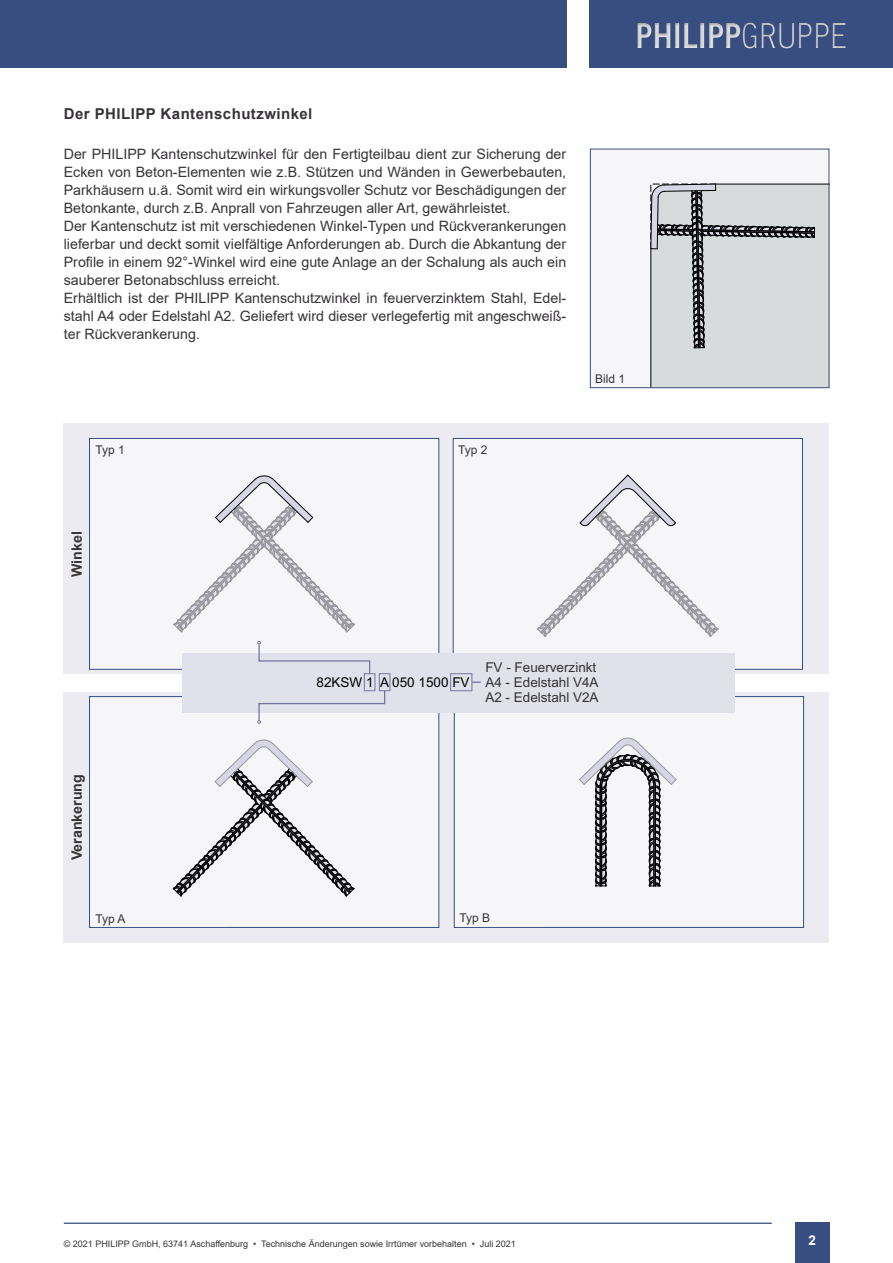
<style>
.page{position:relative;width:893px;height:1263px;background:#fff}
.page>*{position:absolute;margin:0;border:0;box-sizing:border-box;transform-origin:0 0}
.t1{font:700 36px "CA Normal";color:#dadbda}
.t2{font:700 15px "Arial";letter-spacing:.03em;color:#373437}
.t3{font:14.25px/18px "Arial";color:#373437}
.t4{font:700 14.25px "Arial";color:#373437}
.t5{font:13.5px/15.1px "Arial";color:#363337}
.t6{font:13.5px "Arial";color:#000}
.t7{font:700 13.5px "Arial";color:#fff}
.t8{font:12px "Arial";color:#373437}
.t9{font:9px "Arial";color:#373437}
.s1{font-weight:300}
</style>
<div class="page">
<div style="left:0;top:0;width:566px;height:68px;background:#384e81"></div>
<div style="left:590px;top:0;width:303px;height:68px;background:#384e81"></div>
<div style="left:795px;top:1222px;width:34px;height:41px;background:#384e81"></div>
<hr style="left:64px;top:1222px;width:708px;height:2px;background:#384e81">
<div style="left:634px;top:19px;width:215px;height:30px;background:#000;opacity:.75"></div>
<div style="left:64px;top:423px;width:765px;height:251px;background:#ecebf2"></div>
<div style="left:64px;top:692px;width:765px;height:251px;background:#ecebf2"></div>
<div style="left:590px;top:149px;width:239px;height:239px;background:#f6f6f9"></div>
<svg style="left:650px;top:183px;width:177px;height:203px"></svg>
<div style="left:590px;top:149px;width:239px;height:239px;border:1px solid #384e81"></div>
<div style="left:90px;top:438px;width:349px;height:231px;background:#f6f6f9"></div>
<svg style="left:173px;top:475px;width:182px;height:158px"></svg>
<div style="left:89px;top:438px;width:350px;height:231px;border:1px solid #384e81"></div>
<div style="left:453px;top:438px;width:349px;height:231px;background:#f6f6f9"></div>
<svg style="left:537px;top:474px;width:182px;height:163px"></svg>
<div style="left:90px;top:696px;width:349px;height:231px;background:#f6f6f9"></div>
<svg style="left:173px;top:739px;width:182px;height:158px"></svg>
<div style="left:89px;top:696px;width:350px;height:232px;border:1px solid #384e81"></div>
<div style="left:454px;top:697px;width:350px;height:230px;background:#f6f6f9"></div>
<svg style="left:579px;top:737px;width:98px;height:150px"></svg>
<div style="left:454px;top:696px;width:350px;height:232px;border:1px solid #384e81"></div>
<div style="left:182px;top:653px;width:553px;height:59px;background:#e1e1eb"></div>
<div style="left:364px;top:673px;width:11px;height:18px;border:1px solid #74759f"></div>
<div style="left:379px;top:673px;width:11px;height:18px;border:1px solid #74759f"></div>
<div style="left:450px;top:673px;width:22px;height:18px;border:1px solid #74759f"></div>
<svg style="left:257px;top:689px;width:129px;height:35px"></svg>
<svg style="left:257px;top:641px;width:114px;height:34px"></svg>
<div style="left:91px;top:439px;width:137px;height:19px;background:#f6f6f9"></div>
<div style="left:91px;top:907px;width:137px;height:20px;background:#f6f6f9"></div>
<div style="left:455px;top:907px;width:88px;height:19px;background:#f6f6f9"></div>
<div style="left:591px;top:370px;width:38px;height:17px;background:#f6f6f9"></div>
<p class="t2" style="left:64px;top:103px;width:250px">Der PHILIPP Kantenschutzwinkel</p>
<p class="t3" style="left:64px;top:145px;width:504px">Der PHILIPP Kantenschutzwinkel für den Fertigteilbau dient zur Sicherung der Ecken von Beton-Elementen wie z.B. Stützen und Wänden in Gewerbebauten, Parkhäusern u.ä. Somit wird ein wirkungsvoller Schutz vor Beschädigungen der Betonkante, durch z.B. Anprall von Fahrzeugen aller Art, gewährleistet.<br>Der Kantenschutz ist mit verschiedenen Winkel-Typen und Rückverankerungen lieferbar und deckt somit vielfältige Anforderungen ab. Durch die Abkantung der Profile in einem 92°-Winkel wird eine gute Anlage an der Schalung als auch ein sauberer Betonabschluss erreicht.<br>Erhältlich ist der PHILIPP Kantenschutzwinkel in feuerverzinktem Stahl, Edel&shy;stahl A4 oder Edelstahl A2. Geliefert wird dieser verlegefertig mit angeschweiß&shy;ter Rückverankerung.</p>
<p class="t8" style="left:95px;top:442px;width:31px">Typ 1</p>
<p class="t8" style="left:458px;top:442px;width:31px">Typ 2</p>
<h1 class="t1" style="left:635px;top:10px;width:214px">PHILIPP<span class="s1">GRUPPE</span></h1>
<p class="t8" style="left:595px;top:370px;width:32px">Bild 1</p>
<p class="t4" style="left:67px;top:577px;width:47px;rotate:-90deg">Winkel</p>
<p class="t6" style="left:316px;top:673px;width:155px">82KSW 1 A 050 1500 FV</p>
<p class="t5" style="left:485px;top:660px;width:115px">FV - Feuerverzinkt<br>A4 - Edelstahl V4A<br>A2 - Edelstahl V2A</p>
<p class="t4" style="left:67px;top:860px;width:88px;rotate:-90deg">Verankerung</p>
<p class="t8" style="left:95px;top:910px;width:32px">Typ A</p>
<p class="t8" style="left:459px;top:910px;width:32px">Typ B</p>
<p class="t9" style="left:64px;top:1237px;width:454px">© 2021 PHILIPP GmbH, 63741 Aschaffenburg • Technische Änderungen sowie Irrtümer vorbehalten • Juli 2021</p>
<p class="t7" style="left:808px;top:1231px;width:9px">2</p>
</div>
